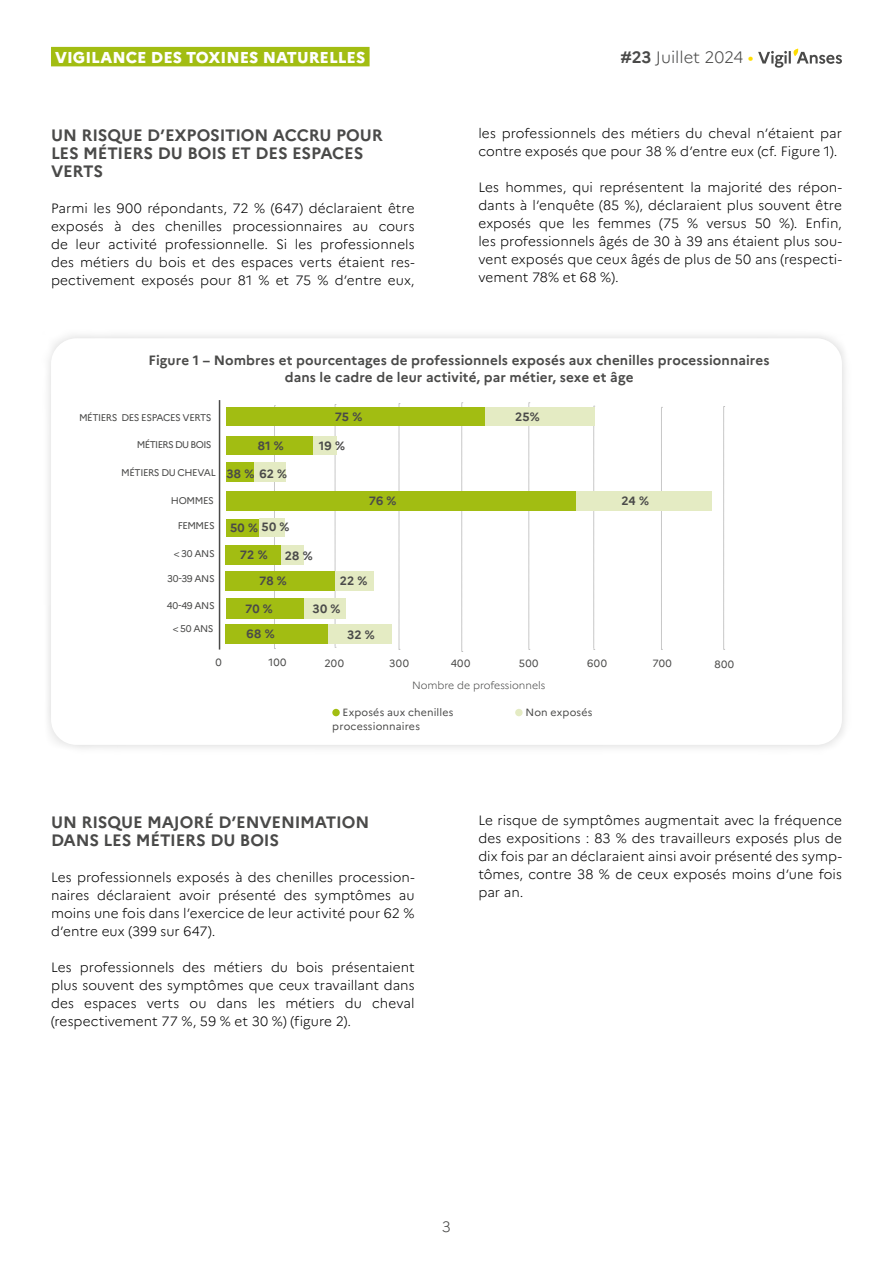
<style>
.page{position:relative;width:893px;height:1263px;background:#fff}
.page>*{position:absolute;margin:0;border:0;box-sizing:border-box;transform-origin:0 0}
.t1{font:700 16.5px/18px "Marianne";letter-spacing:-.01em;color:#4a4a49}
.t2{font:300 16.5px "Marianne";color:#4a4a49}
.t3{font:800 15.75px "Marianne";color:#fff}
.t4{font:300 15px "Marianne";color:#4a4a49}
.t5{font:300 13.5px/18px "Marianne";letter-spacing:.005em;color:#000;text-align:justify}
.t6{font:700 13.5px/16.5px "Marianne";letter-spacing:.01em;color:#4a4a49;text-align:center}
.t7{font:700 12px/25.8px "Marianne";letter-spacing:.015em;color:#4a4a49}
.t8{font:10.5px/13.5px "Marianne";letter-spacing:.015em;color:#4a4a49}
.t9{font:300 10.5px "Marianne";color:#4a4a49}
.t10{font:9.75px "Marianne";letter-spacing:-.04em;color:#4a4a49}
.t11{font:9.75px "Marianne";letter-spacing:-.06em;color:#4a4a49}
.s1{font-weight:700}
.s2{font-weight:400;color:#fd0}
</style>
<div class="page">
<div style="left:41px;top:329px;width:810px;height:425px;background:#f8f8f8"></div>
<div style="left:51px;top:338px;width:791px;height:407px;background:#fff;border-radius:26px"></div>
<svg style="left:274px;top:405px;width:1px;height:244px"></svg>
<svg style="left:335px;top:404px;width:1px;height:244px"></svg>
<svg style="left:399px;top:403px;width:1px;height:247px"></svg>
<svg style="left:462px;top:402px;width:1px;height:250px"></svg>
<svg style="left:529px;top:402px;width:1px;height:248px"></svg>
<svg style="left:593px;top:406px;width:2px;height:244px"></svg>
<hr style="left:219px;top:400px;width:1px;height:249px;background:#4a4a49">
<div style="left:226px;top:408px;width:259px;height:18px;background:#a2bd12"></div>
<svg style="left:661px;top:407px;width:1px;height:243px"></svg>
<svg style="left:723px;top:406px;width:2px;height:244px"></svg>
<div style="left:485px;top:407px;width:110px;height:19px;background:#e4ebc3"></div>
<div style="left:226px;top:436px;width:88px;height:19px;background:#a2bd12"></div>
<div style="left:313px;top:436px;width:24px;height:19px;background:#e4ebc3"></div>
<div style="left:226px;top:463px;width:28px;height:19px;background:#a2bd12"></div>
<div style="left:254px;top:462px;width:32px;height:20px;background:#e4ebc3"></div>
<div style="left:226px;top:491px;width:350px;height:19px;background:#a2bd12"></div>
<div style="left:576px;top:491px;width:136px;height:19px;background:#e4ebc3"></div>
<div style="left:226px;top:519px;width:33px;height:18px;background:#a2bd12"></div>
<div style="left:259px;top:518px;width:25px;height:19px;background:#e4ebc3"></div>
<div style="left:226px;top:545px;width:55px;height:19px;background:#a2bd12"></div>
<div style="left:281px;top:545px;width:22px;height:19px;background:#e4ebc3"></div>
<div style="left:225px;top:571px;width:111px;height:20px;background:#a2bd12"></div>
<div style="left:335px;top:571px;width:39px;height:20px;background:#e4ebc3"></div>
<div style="left:226px;top:598px;width:77px;height:21px;background:#a2bd12"></div>
<div style="left:226px;top:624px;width:102px;height:19px;background:#a2bd12"></div>
<div style="left:304px;top:598px;width:42px;height:21px;background:#e4ebc3"></div>
<div style="left:328px;top:624px;width:64px;height:20px;background:#e4ebc3"></div>
<div style="left:332px;top:709px;width:8px;height:7px;background:#a2bd12;border-radius:50%"></div>
<div style="left:515px;top:709px;width:8px;height:7px;background:#e4ebc3;border-radius:50%"></div>
<div style="left:51px;top:47px;width:319px;height:19px;background:#a2bd12"></div>
<svg style="left:758px;top:49px;width:84px;height:19px"></svg>
<p class="t3" style="left:55px;top:45px;width:312px">VIGILANCE DES TOXINES NATURELLES</p>
<p class="t1" style="left:51px;top:125px;width:333px">UN RISQUE D’EXPOSITION ACCRU POUR<br>LES MÉTIERS DU BOIS ET DES ESPACES<br>VERTS</p>
<p class="t5" style="left:51px;top:198px;width:365px">Parmi les 900 répondants, 72 % (647) déclaraient être exposés à des chenilles processionnaires au cours de leur activité professionnelle. Si les professionnels des métiers du bois et des espaces verts étaient res&shy;pectivement exposés pour 81 % et 75 % d’entre eux,</p>
<p class="t2" style="left:620px;top:45px;width:134px"><span class="s1">#23</span> Juillet 2024 <span class="s2">•</span></p>
<p class="t5" style="left:478px;top:123px;width:365px">les professionnels des métiers du cheval n’étaient par contre exposés que pour 38 % d’entre eux (cf. Figure 1).</p>
<p class="t5" style="left:478px;top:177px;width:365px">Les hommes, qui représentent la majorité des répon&shy;dants à l’enquête (85 %), déclaraient plus souvent être exposés que les femmes (75 % versus 50 %). Enfin, les professionnels âgés de 30 à 39 ans étaient plus sou&shy;vent exposés que ceux âgés de plus de 50 ans (respecti&shy;vement 78% et 68 %).</p>
<p class="t6" style="left:149px;top:351px;width:623px">Figure 1 – Nombres et pourcentages de professionnels exposés aux chenilles processionnaires dans le cadre de leur activité, par métier, sexe et âge</p>
<p class="t10" style="left:79px;top:410px;width:134px">MÉTIERS DES ESPACES VERTS</p>
<p class="t7" style="left:335px;top:403px;width:29px">75 %</p>
<p class="t7" style="left:515px;top:403px;width:26px">25%</p>
<p class="t11" style="left:137px;top:437px;width:76px">MÉTIERS DU BOIS</p>
<p class="t10" style="left:121px;top:465px;width:96px">MÉTIERS DU CHEVAL</p>
<p class="t7" style="left:258px;top:432px;width:28px">81 %</p>
<p class="t7" style="left:319px;top:431px;width:28px">19 %</p>
<p class="t7" style="left:226px;top:460px;width:62px">38 % 62 %</p>
<p class="t10" style="left:171px;top:493px;width:45px">HOMMES</p>
<p class="t7" style="left:369px;top:487px;width:29px">76 %</p>
<p class="t7" style="left:621px;top:487px;width:29px">24 %</p>
<p class="t10" style="left:178px;top:518px;width:39px">FEMMES</p>
<p class="t10" style="left:174px;top:546px;width:42px">&lt; 30 ANS</p>
<p class="t10" style="left:167px;top:571px;width:49px">30-39 ANS</p>
<p class="t10" style="left:167px;top:598px;width:50px">40-49 ANS</p>
<p class="t10" style="left:173px;top:621px;width:42px">&lt; 50 ANS</p>
<p class="t7" style="left:230px;top:513px;width:61px">50 % 50 %</p>
<p class="t7" style="left:240px;top:541px;width:29px">72 %</p>
<p class="t7" style="left:259px;top:541px;width:55px;text-indent:26px">28 %<br>78 %</p>
<p class="t7" style="left:340px;top:567px;width:29px">22 %</p>
<p class="t7" style="left:245px;top:596px;width:31px;line-height:24.5px">70 %<br>68 %</p>
<p class="t7" style="left:313px;top:595px;width:29px">30 %</p>
<p class="t7" style="left:347px;top:621px;width:29px">32 %</p>
<p class="t8" style="left:216px;top:655px;width:8px">0</p>
<p class="t8" style="left:268px;top:655px;width:20px">100</p>
<p class="t8" style="left:324px;top:656px;width:21px">200</p>
<p class="t8" style="left:389px;top:656px;width:21px">300</p>
<p class="t8" style="left:451px;top:656px;width:21px">400</p>
<p class="t8" style="left:519px;top:656px;width:21px">500</p>
<p class="t8" style="left:587px;top:656px;width:21px">600</p>
<p class="t9" style="left:412px;top:677px;width:135px">Nombre de professionnels</p>
<p class="t8" style="left:332px;top:705px;width:123px;text-indent:10px">Exposés aux chenilles processionnaires</p>
<p class="t8" style="left:525px;top:705px;width:69px">Non exposés</p>
<p class="t8" style="left:652px;top:655px;width:21px">700</p>
<p class="t8" style="left:714px;top:656px;width:21px">800</p>
<p class="t1" style="left:51px;top:812px;width:320px">UN RISQUE MAJORÉ D’ENVENIMATION<br>DANS LES MÉTIERS DU BOIS</p>
<p class="t5" style="left:51px;top:867px;width:365px">Les professionnels exposés à des chenilles procession&shy;naires déclaraient avoir présenté des symptômes au moins une fois dans l’exercice de leur activité pour 62 % d’entre eux (399 sur 647).</p>
<p class="t5" style="left:51px;top:957px;width:365px">Les professionnels des métiers du bois présentaient plus souvent des symptômes que ceux travaillant dans des espaces verts ou dans les métiers du cheval (respectivement 77 %, 59 % et 30 %) (figure 2).</p>
<p class="t5" style="left:478px;top:810px;width:365px">Le risque de symptômes augmentait avec la fréquence des expositions : 83 % des travailleurs exposés plus de dix fois par an déclaraient ainsi avoir présenté des symp&shy;tômes, contre 38 % de ceux exposés moins d’une fois par an.</p>
<p class="t4" style="left:442px;top:1215px;width:10px">3</p>
</div>
